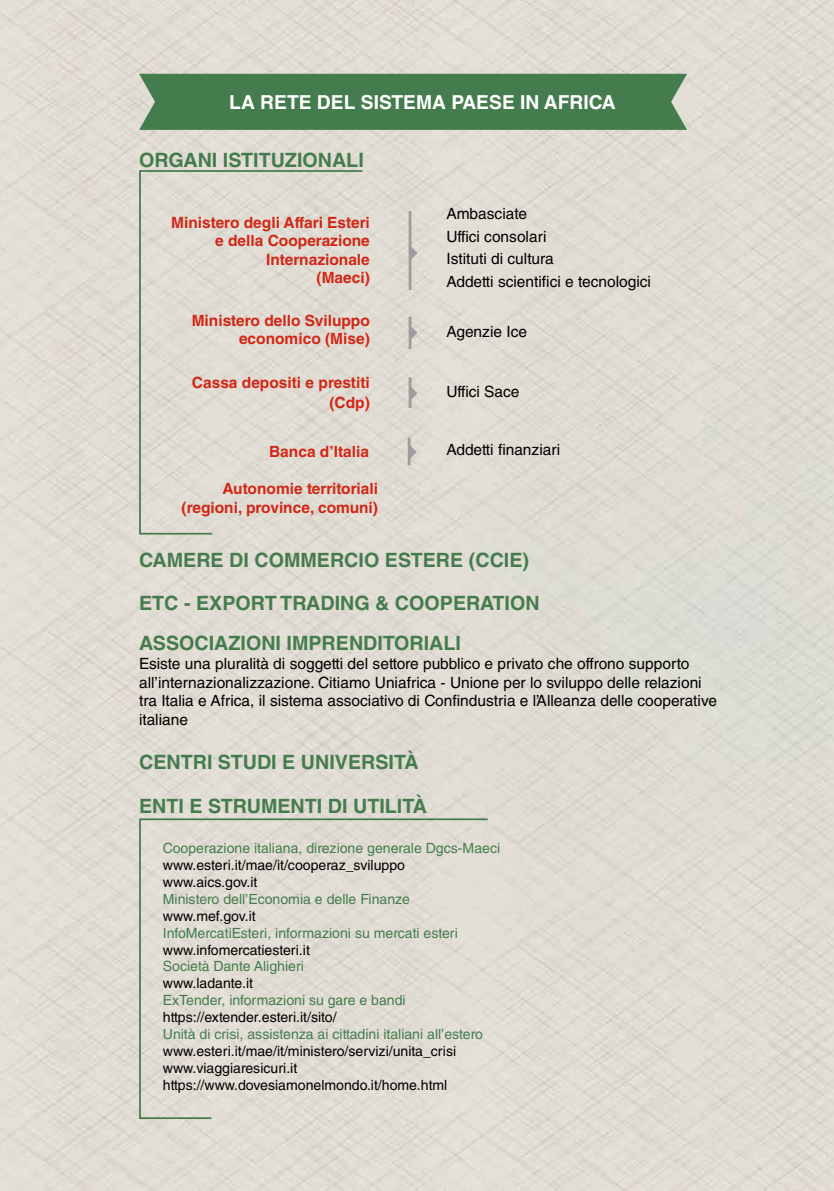
<style>
.page{position:relative;width:834px;height:1191px;background:#fff}
.page>*{position:absolute;margin:0;border:0;box-sizing:border-box;transform-origin:0 0}
.t1{font:700 19.78px/43.2px "Helvetica LT Std";color:#457c4e}
.t2{font:700 19.25px "Helvetica LT Std";color:#fff}
.t3{font:15.4px/18.6px "Helvetica LT Std";color:#000}
.t4{font:700 15.4px/18.4px "Helvetica LT Std";color:#d12716;text-align:right}
.t5{font:14px/17px "Helvetica LT Std";color:#000}
.t6{font:14px "Helvetica LT Std";color:#457c4e}
</style>
<div class="page">
<div style="left:139px;top:74px;width:548px;height:56px;background:#457c4e"></div>
<hr style="left:407px;top:437px;width:3px;height:28px;background:#9d9d9c">
<svg style="left:410px;top:445px;width:6px;height:14px"></svg>
<hr style="left:408px;top:377px;width:3px;height:31px;background:#9d9d9c">
<svg style="left:411px;top:386px;width:6px;height:14px"></svg>
<hr style="left:408px;top:317px;width:3px;height:32px;background:#9d9d9c">
<svg style="left:411px;top:326px;width:6px;height:14px"></svg>
<hr style="left:408px;top:211px;width:3px;height:79px;background:#9d9d9c">
<svg style="left:411px;top:246px;width:6px;height:14px"></svg>
<div style="left:138px;top:169px;width:226px;height:366px;background:#e0dcd3"></div>
<div style="left:138px;top:817px;width:351px;height:302px;background:#e1ddd4"></div>
<p class="t2" style="left:229px;top:90px;width:388px">LA RETE DEL SISTEMA PAESE IN AFRICA</p>
<p class="t1" style="left:139px;top:138px;width:226px">ORGANI ISTITUZIONALI</p>
<p class="t4" style="left:171px;top:213px;width:200px">Ministero degli Affari Esteri e della Cooperazione<br>Internazionale<br>(Maeci)</p>
<p class="t3" style="left:446px;top:202px;width:206px;line-height:22.6px">Ambasciate<br>Uffici consolari<br>Istituti di cultura<br>Addetti scientifici e tecnologici</p>
<p class="t4" style="left:192px;top:311px;width:180px">Ministero dello Sviluppo economico (Mise)</p>
<p class="t3" style="left:446px;top:322px;width:82px">Agenzie Ice</p>
<p class="t4" style="left:192px;top:373px;width:179px;line-height:19.8px">Cassa depositi e prestiti (Cdp)</p>
<p class="t3" style="left:446px;top:382px;width:74px">Uffici Sace</p>
<p class="t4" style="left:269px;top:442px;width:101px">Banca d’Italia</p>
<p class="t3" style="left:446px;top:441px;width:115px">Addetti finanziari</p>
<p class="t4" style="left:181px;top:479px;width:198px">Autonomie territoriali (regioni, province, comuni)</p>
<p class="t1" style="left:139px;top:537px;width:402px">CAMERE DI COMMERCIO ESTERE (CCIE)<br>ETC - EXPORT TRADING &amp; COOPERATION</p>
<p class="t1" style="left:139px;top:621px;width:323px">ASSOCIAZIONI IMPRENDITORIALI</p>
<p class="t3" style="left:139px;top:654px;width:579px">Esiste una pluralità di soggetti del settore pubblico e privato che offrono supporto all’internazionalizzazione. Citiamo Uniafrica - Unione per lo sviluppo delle relazioni tra Italia e Africa, il sistema associativo di Confindustria e l’Alleanza delle cooperative italiane</p>
<p class="t1" style="left:139px;top:740px;width:281px">CENTRI STUDI E UNIVERSITÀ</p>
<p class="t1" style="left:139px;top:784px;width:289px">ENTI E STRUMENTI DI UTILITÀ</p>
<p class="t6" style="left:163px;top:840px;width:339px">Cooperazione italiana, direzione generale Dgcs-Maeci</p>
<p class="t5" style="left:163px;top:856px;width:243px">www.esteri.it/mae/it/cooperaz_sviluppo www.aics.gov.it</p>
<p class="t6" style="left:163px;top:890px;width:248px">Ministero dell’Economia e delle Finanze</p>
<p class="t5" style="left:163px;top:907px;width:94px">www.mef.gov.it</p>
<p class="t6" style="left:163px;top:924px;width:296px">InfoMercatiEsteri, informazioni su mercati esteri</p>
<p class="t5" style="left:163px;top:941px;width:149px">www.infomercatiesteri.it</p>
<p class="t6" style="left:163px;top:958px;width:143px">Società Dante Alighieri</p>
<p class="t5" style="left:163px;top:975px;width:92px">www.ladante.it</p>
<p class="t6" style="left:163px;top:992px;width:244px">ExTender, informazioni su gare e bandi</p>
<p class="t5" style="left:163px;top:1008px;width:175px">https://extender.esteri.it/sito/</p>
<p class="t6" style="left:163px;top:1026px;width:321px">Unità di crisi, assistenza ai cittadini italiani all’estero</p>
<p class="t5" style="left:163px;top:1042px;width:295px">www.esteri.it/mae/it/ministero/servizi/unita_crisi www.viaggiaresicuri.it https://www.dovesiamonelmondo.it/home.html</p>
</div>
